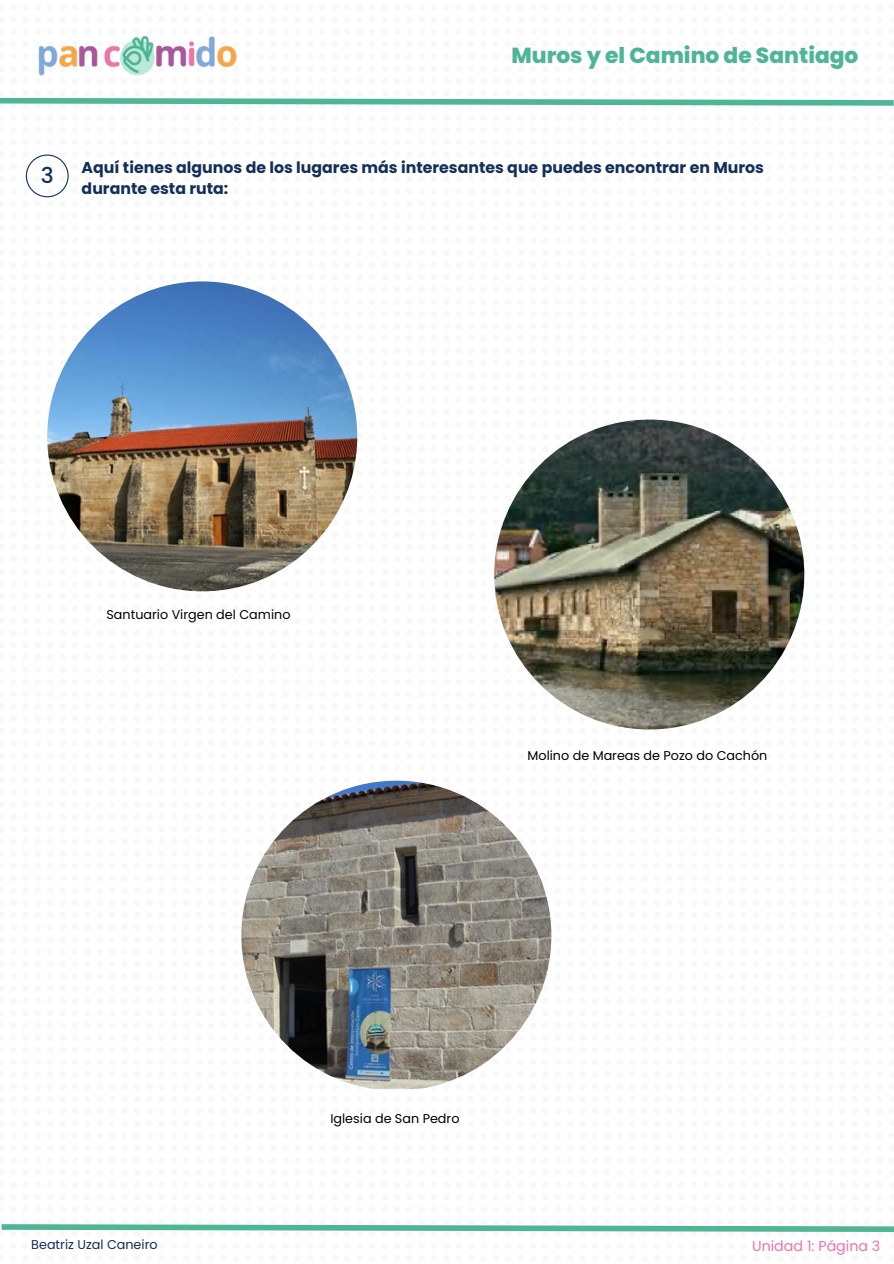
<style>
.page{position:relative;width:894px;height:1264px;background:#fff}
.page>*{position:absolute;margin:0;border:0;box-sizing:border-box;transform-origin:0 0}
.t1{font:800 21.75px "Poppins";color:#4eb596}
.t2{font:500 21.75px "Poppins";color:#123058}
.t3{font:700 15.75px/21.3px "Poppins";color:#123058}
.t4{font:14.25px "Poppins";color:#ec75a8}
.t5{font:12.75px "Poppins";color:#000}
.t6{font:12.75px "Poppins";color:#123058}
</style>
<div class="page">
<svg style="left:0;top:97px;width:893px;height:9px"></svg>
<img style="left:38px;top:35px;width:199px;height:41px">
<svg style="left:26px;top:154px;width:43px;height:43px"></svg>
<svg style="left:1px;top:1224px;width:892px;height:8px"></svg>
<img style="left:47px;top:281px;width:310px;height:310px;border-radius:50%">
<img style="left:241px;top:780px;width:310px;height:310px;border-radius:50%">
<img style="left:494px;top:419px;width:310px;height:310px;border-radius:50%">
<p class="t1" style="left:511px;top:40px;width:348px">Muros y el Camino de Santiago</p>
<h1 class="t2" style="left:41px;top:160px;width:14px">3</h1>
<p class="t3" style="left:82px;top:156px;width:683px">Aquí tienes algunos de los lugares más interesantes que puedes encontrar en Muros durante esta ruta:</p>
<p class="t5" style="left:106px;top:605px;width:185px">Santuario Virgen del Camino</p>
<p class="t5" style="left:527px;top:746px;width:241px">Molino de Mareas de Pozo do Cachón</p>
<p class="t5" style="left:330px;top:1110px;width:131px">Iglesia de San Pedro</p>
<h3 class="t6" style="left:31px;top:1235px;width:128px">Beatriz Uzal Caneiro</h3>
<p class="t4" style="left:751px;top:1235px;width:130px">Unidad 1: Página 3</p>
</div>
